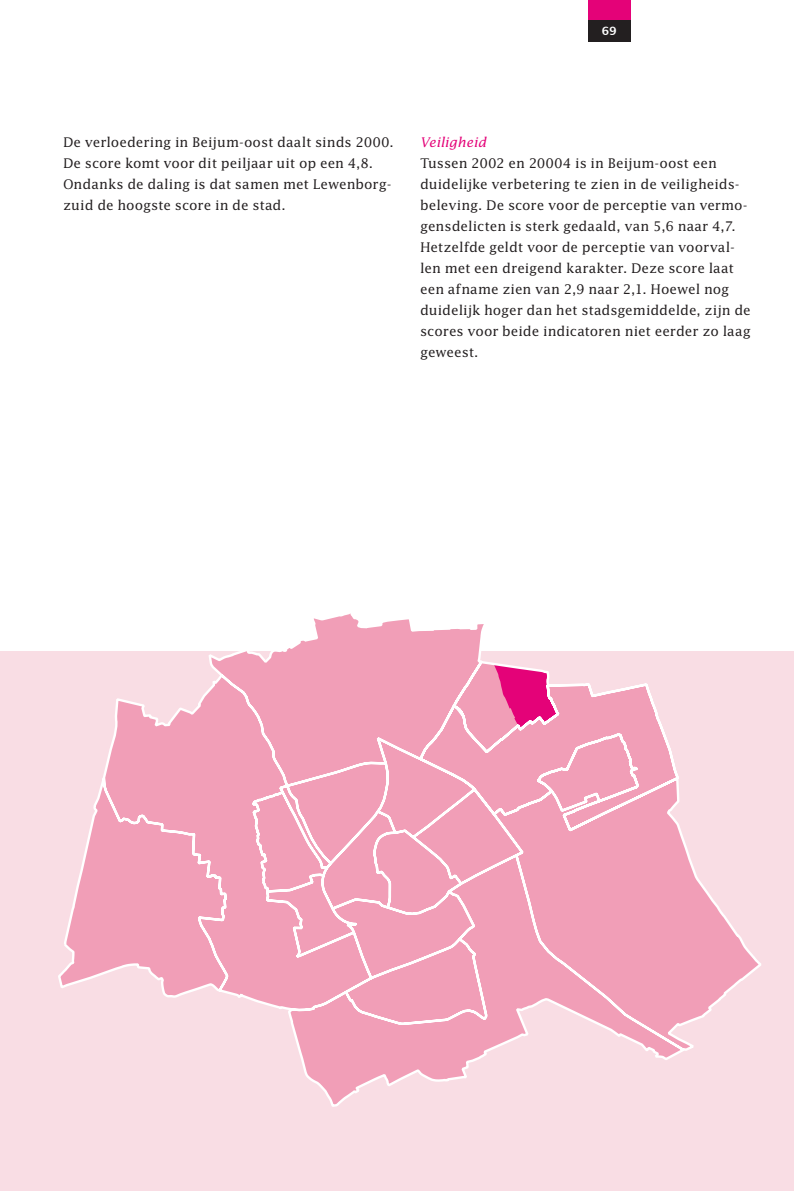
<style>
.page{position:relative;width:794px;height:1191px;background:#fff}
.page>*{position:absolute;margin:0;border:0;box-sizing:border-box;transform-origin:0 0}
.t1{font:13.3px/21px "Lucida";color:#231f20}
.t2{font:italic 13.3px "Lucida";letter-spacing:.01em;color:#e40278}
.t3{font:700 11.38px "Lucida Grande";color:#fff}
</style>
<div class="page">
<div style="left:0;top:651px;width:794px;height:540px;background:#f9dde4"></div>
<svg style="left:58px;top:613px;width:703px;height:494px"></svg>
<div style="left:588px;top:0;width:42px;height:42px;background:#e40278"></div>
<div style="left:588px;top:21px;width:42px;height:21px;background:#231f20"></div>
<p class="t3" style="left:602px;top:24px;width:16px">69</p>
<p class="t1" style="left:63px;top:131px;width:332px">De verloedering in Beijum-oost daalt sinds 2000.<br>De score komt voor dit peiljaar uit op een 4,8.<br>Ondanks de daling is dat samen met Lewenborg&shy;zuid de hoogste score in de stad.</p>
<p class="t2" style="left:420px;top:134px;width:68px">Veiligheid</p>
<p class="t1" style="left:420px;top:152px;width:332px">Tussen 2002 en 20004 is in Beijum-oost een duidelijke verbetering te zien in de veiligheids&shy;beleving. De score voor de perceptie van vermo&shy;gensdelicten is sterk gedaald, van 5,6 naar 4,7.<br>Hetzelfde geldt voor de perceptie van voorval&shy;len met een dreigend karakter. Deze score laat een afname zien van 2,9 naar 2,1. Hoewel nog duidelijk hoger dan het stadsgemiddelde, zijn de scores voor beide indicatoren niet eerder zo laag geweest.</p>
</div>
